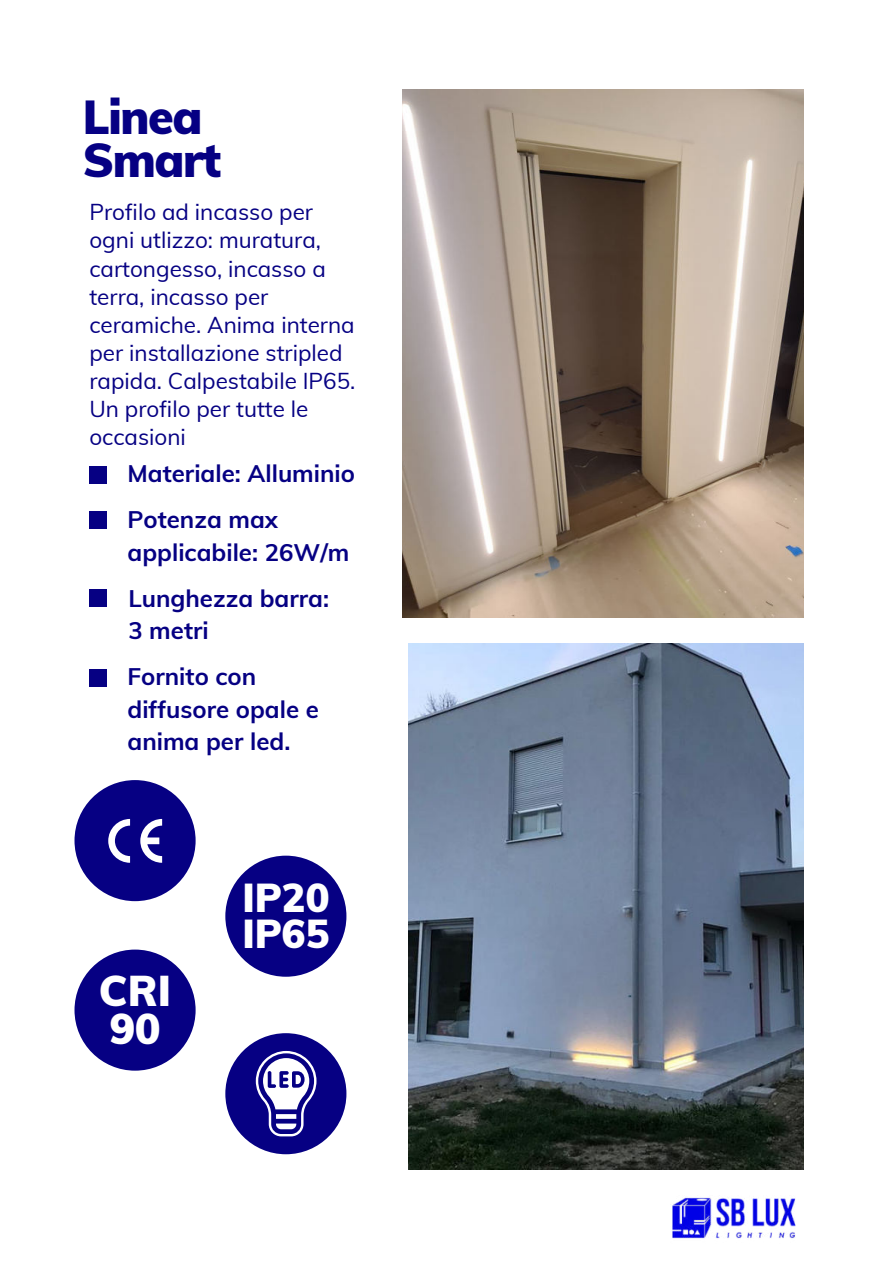
<style>
.page{position:relative;width:893px;height:1264px;background:#fff}
.page>*{position:absolute;margin:0;border:0;box-sizing:border-box;transform-origin:0 0}
.t1{font:900 46.65px/42.8px "Muli";letter-spacing:-.03em;color:#060083}
.t2{font:900 42.15px/38.2px "Muli";color:#fff}
.t3{font:900 39.45px/35.8px "Muli";color:#fff}
.t4{font:700 24px/32.5px "Muli";color:#060083}
.t5{font:22.5px/28px "Muli";color:#060083}
</style>
<div class="page">
<img style="left:672px;top:1197px;width:124px;height:42px">
<div style="left:89px;top:511px;width:17px;height:17px;background:#060083"></div>
<div style="left:89px;top:466px;width:17px;height:17px;background:#060083"></div>
<div style="left:89px;top:589px;width:17px;height:17px;background:#060083"></div>
<div style="left:89px;top:669px;width:17px;height:17px;background:#060083"></div>
<img style="left:408px;top:643px;width:395px;height:526px">
<img style="left:402px;top:89px;width:401px;height:529px">
<div style="left:74px;top:780px;width:121px;height:121px;background:#060083;border-radius:50%"></div>
<svg style="left:108px;top:819px;width:22px;height:43px"></svg>
<svg style="left:140px;top:819px;width:22px;height:43px"></svg>
<div style="left:225px;top:855px;width:121px;height:121px;background:#060083;border-radius:50%"></div>
<div style="left:74px;top:949px;width:121px;height:121px;background:#060083;border-radius:50%"></div>
<div style="left:225px;top:1033px;width:121px;height:121px;background:#060083;border-radius:50%"></div>
<svg style="left:256px;top:1050px;width:60px;height:86px"></svg>
<h1 class="t1" style="left:83px;top:94px;width:140px">Linea<br>Smart</h1>
<p class="t5" style="left:89px;top:197px;width:267px">Profilo ad incasso per ogni utlizzo: muratura, cartongesso, incasso a terra, incasso per ceramiche. Anima interna per installazione stripled rapida. Calpestabile IP65.<br>Un profilo per tutte le occasioni</p>
<p class="t4" style="left:127px;top:456px;width:229px">Materiale: Alluminio</p>
<p class="t4" style="left:127px;top:502px;width:223px">Potenza max applicabile: 26W/m</p>
<p class="t4" style="left:128px;top:580px;width:202px">Lunghezza barra:<br>3 metri</p>
<p class="t4" style="left:127px;top:659px;width:193px">Fornito con diffusore opale e anima per led.</p>
<h2 class="t2" style="left:99px;top:969px;width:74px">CRI<br>90</h2>
<h3 class="t3" style="left:242px;top:878px;width:88px">IP20<br>IP65</h3>
</div>
